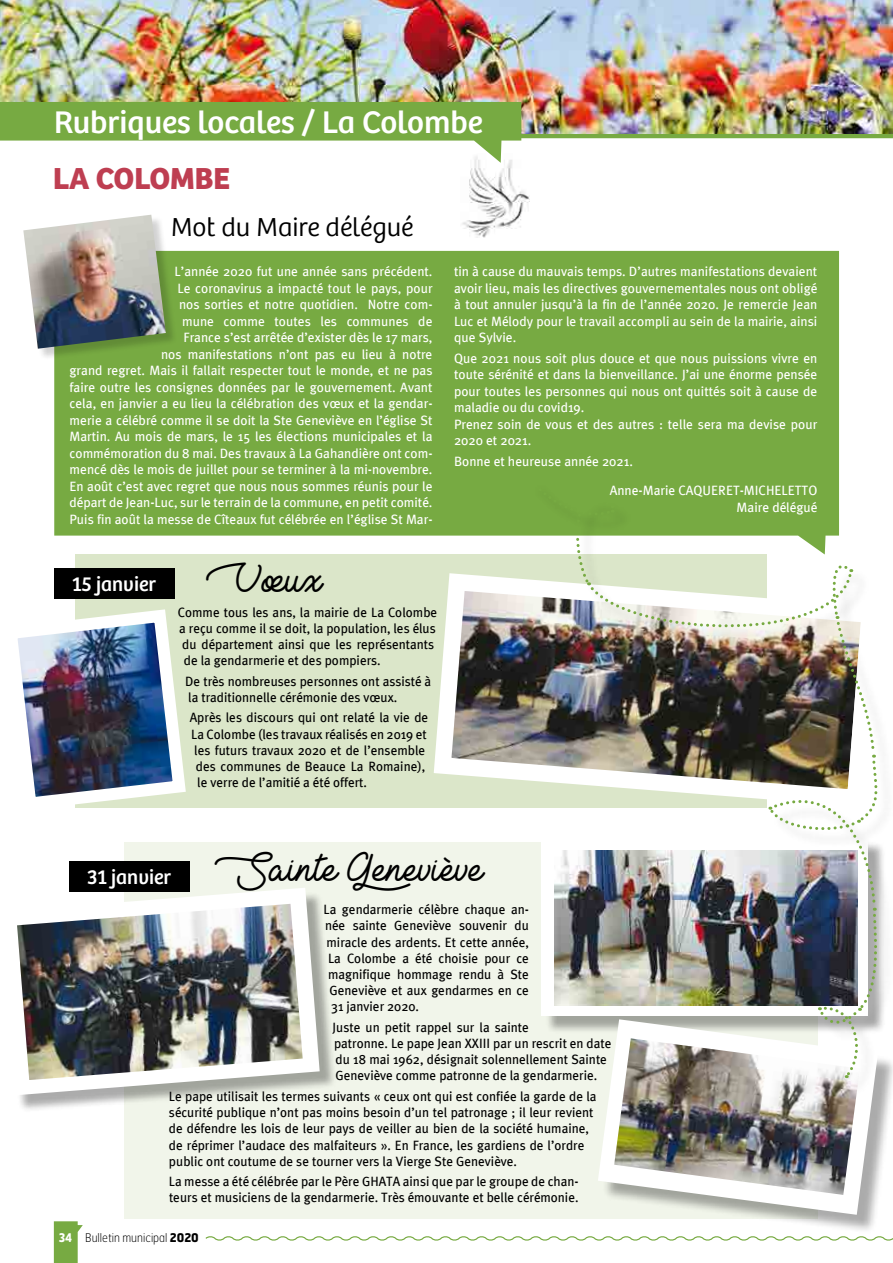
<style>
.page{position:relative;width:893px;height:1263px;background:#fff}
.page>*{position:absolute;margin:0;border:0;box-sizing:border-box;transform-origin:0 0}
.t1{font:39px "Lieto Me";color:#000}
.t2{font:32.4px "Bree";color:#fff}
.t3{font:700 31.5px "Bree";color:#be3e51}
.t4{font:300 27px "Bree";color:#000}
.t5{font:21px "Bree";color:#fff}
.t6{font:13.5px/16.5px "Meta Plus";color:#fff}
.t7{font:13.5px/16.2px "Meta Plus";color:#000}
.t8{font:100 12px "Hermes";color:#000;scale:.93 1}
.s1{font-weight:700;color:#fff}
.s2{font-weight:700}
</style>
<div class="page">
<img style="left:0;top:0;width:893px;height:134px">
<div style="left:75px;top:554px;width:691px;height:253px;background:#dbe6c9"></div>
<svg style="left:205px;top:1236px;width:688px;height:5px"></svg>
<svg style="left:54px;top:1221px;width:29px;height:42px"></svg>
<hr style="left:478px;top:134px;width:415px;height:4px;background:#77aa42">
<div style="left:54px;top:251px;width:785px;height:285px;background:#77aa42"></div>
<img style="left:462px;top:163px;width:68px;height:75px">
<svg style="left:0;top:102px;width:521px;height:61px"></svg>
<img style="left:18px;top:609px;width:174px;height:199px">
<div style="left:24px;top:216px;width:154px;height:144px;background:#000;opacity:.18"></div>
<img style="left:23px;top:215px;width:143px;height:134px">
<div style="left:124px;top:842px;width:694px;height:376px;background:#f1f5ea"></div>
<div style="left:3px;top:891px;width:334px;height:221px;background:#000;opacity:.33"></div>
<svg style="left:3px;top:888px;width:317px;height:207px;fill:#fff"></svg>
<img style="left:17px;top:904px;width:286px;height:176px">
<div style="left:54px;top:568px;width:120px;height:31px;background:#000"></div>
<div style="left:69px;top:861px;width:120px;height:31px;background:#000"></div>
<img style="left:425px;top:573px;width:106px;height:235px">
<div style="left:602px;top:1023px;width:291px;height:211px;background:#000;opacity:.33"></div>
<svg style="left:598px;top:1096px;width:280px;height:119px"></svg>
<img style="left:614px;top:1096px;width:246px;height:99px">
<div style="left:533px;top:483px;width:360px;height:613px;background:#000;opacity:.27"></div>
<img style="left:531px;top:479px;width:350px;height:599px">
<h2 class="t2" style="left:54px;top:103px;width:430px">Rubriques locales / La Colombe</h2>
<h3 class="t3" style="left:53px;top:160px;width:179px">LA COLOMBE</h3>
<h3 class="t4" style="left:171px;top:212px;width:244px">Mot du Maire délégué</h3>
<p class="t6" style="left:70px;top:263px;width:365px;text-align:right">L’année 2020 fut une année sans précédent.<br>Le coronavirus a impacté tout le pays, pour<br>nos sorties et notre quotidien. Notre com-<br>mune comme toutes les communes de<br>France s’est arrêtée d’exister dès le 17 mars,<br>nos manifestations n’ont pas eu lieu à notre<br>grand regret. Mais il fallait respecter tout le monde, et ne pas faire outre les consignes données par le gouvernement. Avant cela, en janvier a eu lieu la célébration des vœux et la gendar&shy;merie a célébré comme il se doit la Ste Geneviève en l’église St Martin. Au mois de mars, le 15 les élections municipales et la commémoration du 8 mai. Des travaux à La Gahandière ont com&shy;mencé dès le mois de juillet pour se terminer à la mi-novembre.<br>En août c’est avec regret que nous nous sommes réunis pour le départ de Jean-Luc, sur le terrain de la commune, en petit comité.<br>Puis fin août la messe de Cîteaux fut célébrée en l’église St Mar-</p>
<p class="t6" style="left:454px;top:263px;width:365px;text-align:justify">tin à cause du mauvais temps. D’autres manifestations devaient avoir lieu, mais les directives gouvernementales nous ont obligé à tout annuler jusqu’à la fin de l’année 2020. Je remercie Jean Luc et Mélody pour le travail accompli au sein de la mairie, ainsi que Sylvie.</p>
<p class="t6" style="left:454px;top:350px;width:365px">Que 2021 nous soit plus douce et que nous puissions vivre en toute sérénité et dans la bienveillance. J’ai une énorme pensée pour toutes les personnes qui nous ont quittés soit à cause de maladie ou du covid19.<br>Prenez soin de vous et des autres : telle sera ma devise pour 2020 et 2021.</p>
<p class="t6" style="left:610px;top:447px;width:209px;line-height:29.2px;text-indent:-156px">Bonne et heureuse année 2021.<br>Anne-Marie CAQUERET-MICHELETTO</p>
<p class="t6" style="left:737px;top:499px;width:82px">Maire délégué</p>
<h3 class="t5" style="left:72px;top:572px;width:85px">15 janvier</h3>
<h1 class="t1" style="left:206px;top:556px;width:121px">Vœux</h1>
<p class="t7" style="left:178px;top:604px;width:261px">Comme tous les ans, la mairie de La Colombe</p>
<p class="t7" style="left:179px;top:620px;width:258px">a reçu comme il se doit, la population, les élus</p>
<p class="t7" style="left:182px;top:636px;width:253px">du département ainsi que les représentants</p>
<p class="t7" style="left:184px;top:652px;width:198px">de la gendarmerie et des pompiers.</p>
<p class="t7" style="left:185px;top:673px;width:248px">De très nombreuses personnes ont assisté à la traditionnelle cérémonie des vœux.</p>
<p class="t7" style="left:190px;top:709px;width:240px">Après les discours qui ont relaté la vie de</p>
<p class="t7" style="left:191px;top:726px;width:237px">La Colombe (les travaux réalisés en 2019 et</p>
<p class="t7" style="left:194px;top:742px;width:232px">les futurs travaux 2020 et de l’ensemble</p>
<p class="t7" style="left:196px;top:758px;width:231px">des communes de Beauce La Romaine),</p>
<p class="t7" style="left:197px;top:774px;width:171px">le verre de l’amitié a été offert.</p>
<h1 class="t1" style="left:215px;top:845px;width:270px">Sainte Geneviève</h1>
<p class="t7" style="left:324px;top:901px;width:207px">La gendarmerie célèbre chaque an-</p>
<p class="t7" style="left:325px;top:917px;width:205px">née sainte Geneviève souvenir du</p>
<p class="t7" style="left:327px;top:934px;width:204px">miracle des ardents. Et cette année,</p>
<p class="t7" style="left:328px;top:950px;width:202px">La Colombe a été choisie pour ce</p>
<p class="t7" style="left:328px;top:966px;width:202px">magnifique hommage rendu à Ste</p>
<p class="t7" style="left:330px;top:982px;width:201px">Geneviève et aux gendarmes en ce</p>
<p class="t7" style="left:331px;top:998px;width:90px">31 janvier 2020.</p>
<p class="t7" style="left:332px;top:1019px;width:281px">Juste un petit rappel sur la sainte<br>patronne. Le pape Jean XXIII par un rescrit en date du 18 mai 1962, désignait solennellement Sainte Geneviève comme patronne de la gendarmerie.</p>
<p class="t7" style="left:169px;top:1088px;width:429px">Le pape utilisait les termes suivants « ceux ont qui est confiée la garde de la sécurité publique n’ont pas moins besoin d’un tel patronage ; il leur revient de défendre les lois de leur pays de veiller au bien de la société humaine, de réprimer l’audace des malfaiteurs ». En France, les gardiens de l’ordre public ont coutume de se tourner vers la Vierge Ste Geneviève.</p>
<p class="t7" style="left:169px;top:1173px;width:411px">La messe a été célébrée par le Père GHATA ainsi que par le groupe de chan&shy;teurs et musiciens de la gendarmerie. Très émouvante et belle cérémonie.</p>
<h3 class="t5" style="left:87px;top:865px;width:85px">31 janvier</h3>
<p class="t8" style="left:59px;top:1230px;width:152px"><span class="s1">34</span> Bulletin municipal <span class="s2">2020</span></p>
</div>
